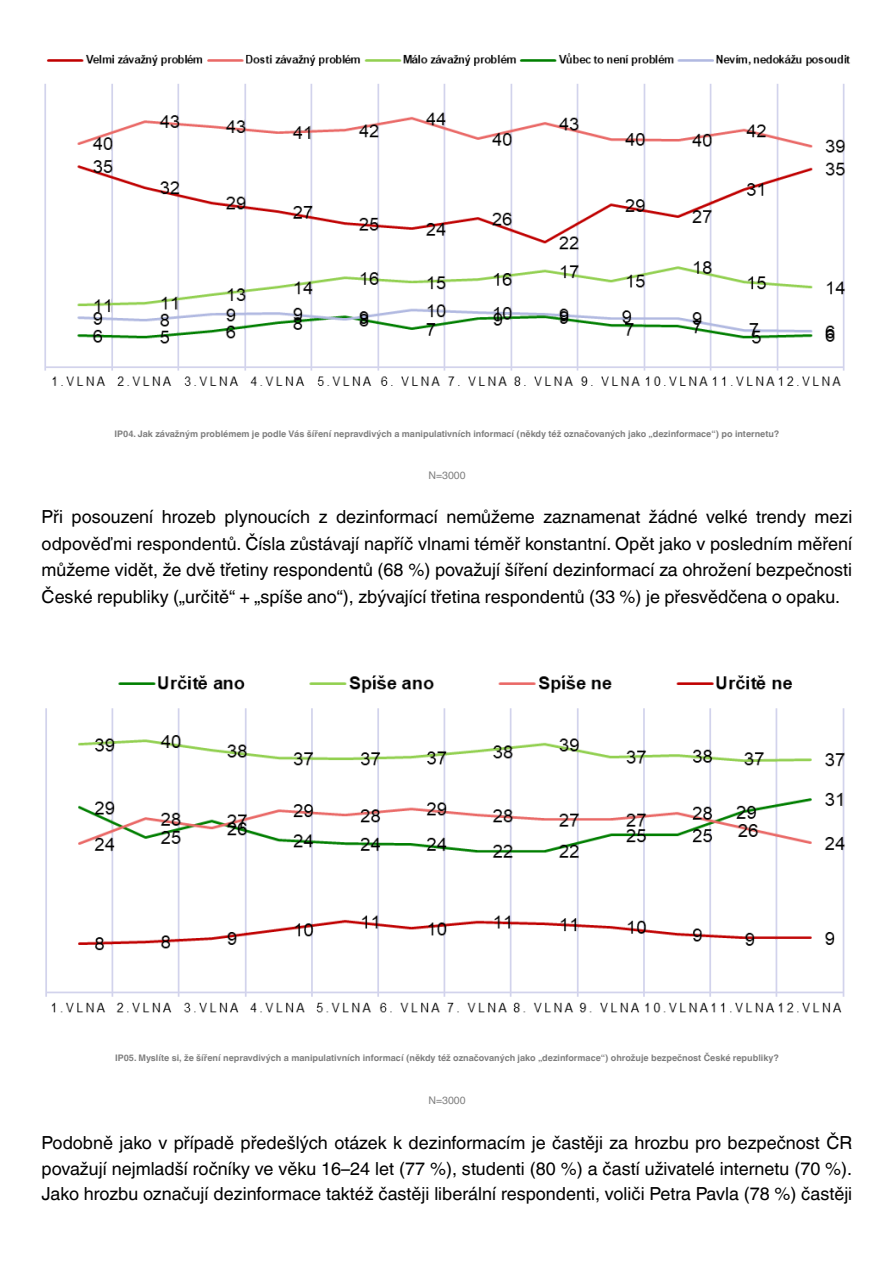
<style>
.page{position:relative;width:894px;height:1263px;background:#fff}
.page>*{position:absolute;margin:0;border:0;box-sizing:border-box;transform-origin:0 0}
.t1{font:18px/26.7px "Helvetica World";color:#000;text-align:justify}
.t2{font:10.5px "Helvetica World";color:#7f7f7f}
.t3{font:700 9px "Helvetica World";color:#7f7f7f}
</style>
<div class="page">
<img style="left:44px;top:53px;width:806px;height:333px">
<img style="left:45px;top:675px;width:800px;height:338px">
<p class="t3" style="left:114px;top:426px;width:666px">IP04. Jak závažným problémem je podle Vás šíření nepravdivých a manipulativních informací (někdy též označovaných jako „dezinformace“) po internetu?</p>
<p class="t2" style="left:428px;top:469px;width:39px">N=3000</p>
<p class="t1" style="left:42px;top:504px;width:811px">Při posouzení hrozeb plynoucích z dezinformací nemůžeme zaznamenat žádné velké trendy mezi odpověďmi respondentů. Čísla zůstávají napříč vlnami téměř konstantní. Opět jako v posledním měření můžeme vidět, že dvě třetiny respondentů (68 %) považují šíření dezinformací za ohrožení bezpečnosti České republiky („určitě“ + „spíše ano“), zbývající třetina respondentů (33 %) je přesvědčena o opaku.</p>
<p class="t3" style="left:115px;top:1050px;width:665px">IP05. Myslíte si, že šíření nepravdivých a manipulativních informací (někdy též označovaných jako „dezinformace“) ohrožuje bezpečnost České republiky?</p>
<p class="t2" style="left:428px;top:1094px;width:39px">N=3000</p>
<p class="t1" style="left:42px;top:1130px;width:811px;line-height:25.8px">Podobně jako v případě předešlých otázek k dezinformacím je častěji za hrozbu pro bezpečnost ČR považují nejmladší ročníky ve věku 16–24 let (77 %), studenti (80 %) a častí uživatelé internetu (70 %).<br>Jako hrozbu označují dezinformace taktéž častěji liberální respondenti, voliči Petra Pavla (78 %) častěji</p>
</div>
